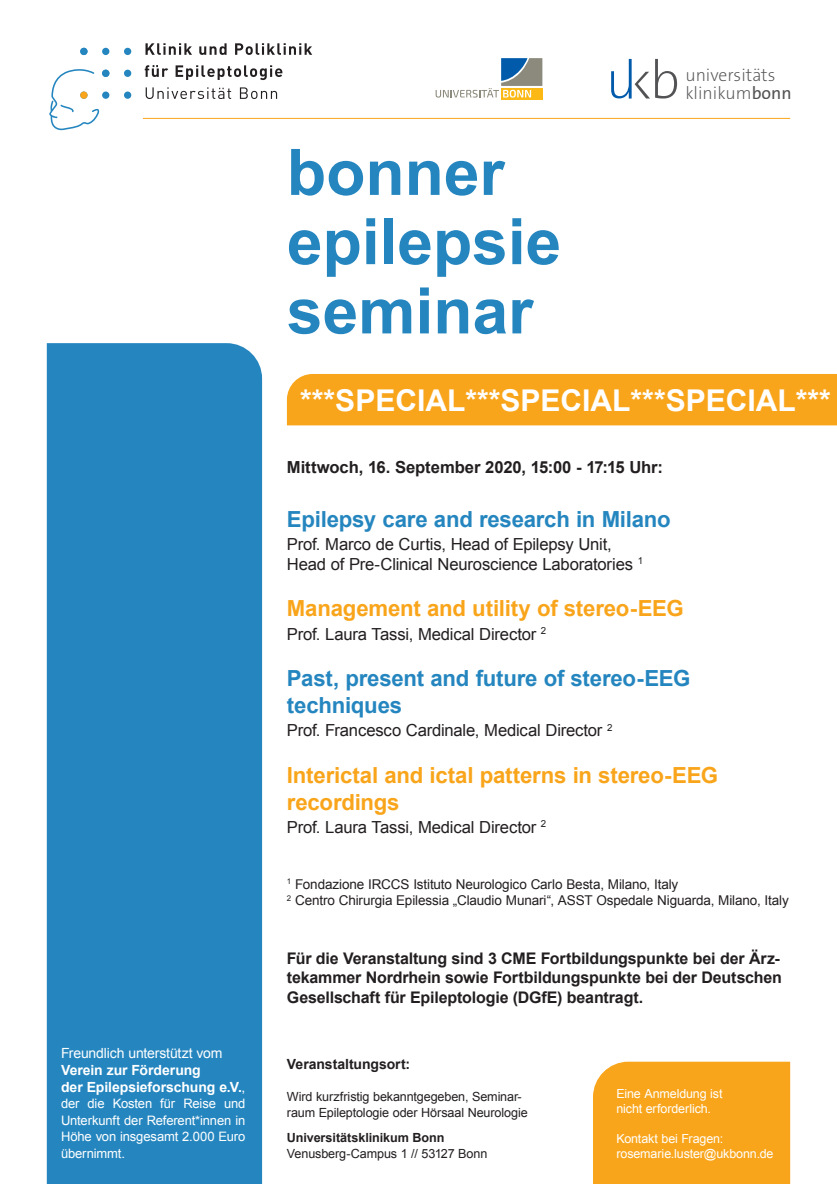
<style>
.page{position:relative;width:837px;height:1184px;background:#fff}
.page>*{position:absolute;margin:0;border:0;box-sizing:border-box;transform-origin:0 0}
.t1{font:700 64.15px/69.2px "Arial";color:#2586bf}
.t2{font:700 30px "Arial";color:#fff}
.t3{font:700 22.2px/26.6px "Arial";letter-spacing:-.01em;color:#f9a51b}
.t4{font:700 22.2px/26.6px "Arial";letter-spacing:-.01em;color:#2586bf}
.t5{font:200 17.7px "The Sans Os F";color:#535355}
.t6{font:16.65px/19.9px "Arial";letter-spacing:-.01em;color:#231f20}
.t7{font:700 16.65px "Arial";letter-spacing:-.005em;color:#231f20}
.t8{font:700 16px/19.2px "Arial";letter-spacing:-.01em;color:#231f20}
.t9{font:700 14px/16.8px "Arial";letter-spacing:-.005em;color:#fff}
.t10{font:14px "Arial";letter-spacing:-.01em;color:#fff}
.t11{font:700 14px "Arial";letter-spacing:-.005em;color:#231f20}
.t12{font:13.5px/16.2px "Arial";letter-spacing:-.01em;color:#231f20}
.t13{font:13px/16.5px "Arial";letter-spacing:-.01em;color:#fff;text-align:justify}
.t14{font:12.6px/16.8px "Arial";letter-spacing:-.01em;color:#231f20}
.t15{font:700 12.6px "Arial";letter-spacing:-.005em;color:#231f20}
.t16{font:12.5px/15px "Arial";letter-spacing:-.01em;color:#fff}
.s1{font-weight:400}
</style>
<div class="page">
<svg style="left:611px;top:59px;width:65px;height:40px"></svg>
<div style="left:501px;top:88px;width:41px;height:11px;background:#fcb814"></div>
<svg style="left:435px;top:58px;width:107px;height:40px"></svg>
<div style="left:47px;top:343px;width:215px;height:840px;background:#2586bf"></div>
<div style="left:124px;top:48px;width:7px;height:7px;background:#2586bf;border-radius:50%"></div>
<div style="left:102px;top:48px;width:7px;height:7px;background:#2586bf;border-radius:50%"></div>
<div style="left:124px;top:70px;width:7px;height:7px;background:#2586bf;border-radius:50%"></div>
<div style="left:102px;top:70px;width:7px;height:7px;background:#2586bf;border-radius:50%"></div>
<div style="left:124px;top:91px;width:7px;height:8px;background:#2586bf;border-radius:50%"></div>
<div style="left:102px;top:91px;width:7px;height:8px;background:#2586bf;border-radius:50%"></div>
<div style="left:80px;top:48px;width:7px;height:7px;background:#2586bf;border-radius:50%"></div>
<svg style="left:49px;top:69px;width:50px;height:61px"></svg>
<svg style="left:145px;top:43px;width:47px;height:12px"></svg>
<svg style="left:199px;top:43px;width:27px;height:12px"></svg>
<svg style="left:235px;top:43px;width:77px;height:12px"></svg>
<svg style="left:145px;top:65px;width:23px;height:12px"></svg>
<svg style="left:175px;top:65px;width:107px;height:15px"></svg>
<svg style="left:146px;top:87px;width:85px;height:12px"></svg>
<svg style="left:240px;top:87px;width:37px;height:12px"></svg>
<hr style="left:143px;top:118px;width:646px;height:1px;background:#f9a51b">
<div style="left:593px;top:1061px;width:196px;height:122px;background:#f9a51b"></div>
<div style="left:287px;top:374px;width:549px;height:51px;background:#f9a51b"></div>
<p class="t10" style="left:61px;top:1043px;width:163px">Freundlich unterstützt vom</p>
<p class="t9" style="left:61px;top:1061px;width:186px">Verein zur Förderung<br>der Epilepsieforschung e.V.<span class="s1">,</span></p>
<p class="t13" style="left:61px;top:1095px;width:186px">der die Kosten für Reise und Unterkunft der Referent*innen in Höhe von insgesamt 2.000 Euro übernimmt.</p>
<p class="t5" style="left:685px;top:63px;width:91px">universitäts</p>
<h1 class="t1" style="left:287px;top:140px;width:276px">bonner epilepsie seminar</h1>
<p class="t5" style="left:685px;top:81px;width:108px">klinikum<span class="s1">bonn</span></p>
<h2 class="t2" style="left:300px;top:380px;width:532px">***SPECIAL***SPECIAL***SPECIAL***</h2>
<p class="t7" style="left:287px;top:455px;width:377px">Mittwoch, 16. September 2020, 15:00 - 17:15 Uhr:</p>
<h3 class="t4" style="left:287px;top:506px;width:385px">Epilepsy care and research in Milano</h3>
<p class="t6" style="left:287px;top:534px;width:357px">Prof. Marco de Curtis, Head of Epilepsy Unit,<br>Head of Pre-Clinical Neuroscience Laboratories <sup>1</sup></p>
<h3 class="t3" style="left:287px;top:596px;width:398px">Management and utility of stereo-EEG</h3>
<p class="t6" style="left:287px;top:624px;width:261px">Prof. Laura Tassi, Medical Director <sup>2</sup></p>
<h3 class="t4" style="left:287px;top:666px;width:405px">Past, present and future of stereo-EEG techniques</h3>
<p class="t6" style="left:287px;top:720px;width:327px">Prof. Francesco Cardinale, Medical Director <sup>2</sup></p>
<h3 class="t3" style="left:287px;top:762px;width:432px">Interictal and ictal patterns in stereo-EEG recordings</h3>
<p class="t6" style="left:287px;top:817px;width:261px">Prof. Laura Tassi, Medical Director <sup>2</sup></p>
<p class="t12" style="left:287px;top:876px;width:503px"><sup>1</sup> Fondazione IRCCS Istituto Neurologico Carlo Besta, Milano, Italy<br><sup>2</sup> Centro Chirurgia Epilessia „Claudio Munari“, ASST Ospedale Niguarda, Milano, Italy</p>
<p class="t8" style="left:287px;top:949px;width:496px">Für die Veranstaltung sind 3 CME Fortbildungspunkte bei der Ärz&shy;tekammer Nordrhein sowie Fortbildungspunkte bei der Deutschen<br>Gesellschaft für Epileptologie (DGfE) beantragt.</p>
<p class="t11" style="left:287px;top:1054px;width:125px">Veranstaltungsort:</p>
<p class="t14" style="left:287px;top:1087px;width:242px">Wird kurzfristig bekanntgegeben, Seminar&shy;raum Epileptologie oder Hörsaal Neurologie</p>
<p class="t15" style="left:287px;top:1129px;width:159px">Universitätsklinikum Bonn</p>
<p class="t14" style="left:287px;top:1144px;width:202px">Venusberg-Campus 1 // 53127 Bonn</p>
<p class="t16" style="left:616px;top:1085px;width:107px">Eine Anmeldung ist nicht erforderlich.</p>
<p class="t16" style="left:616px;top:1130px;width:159px">Kontakt bei Fragen: rosemarie.luster@ukbonn.de</p>
</div>
